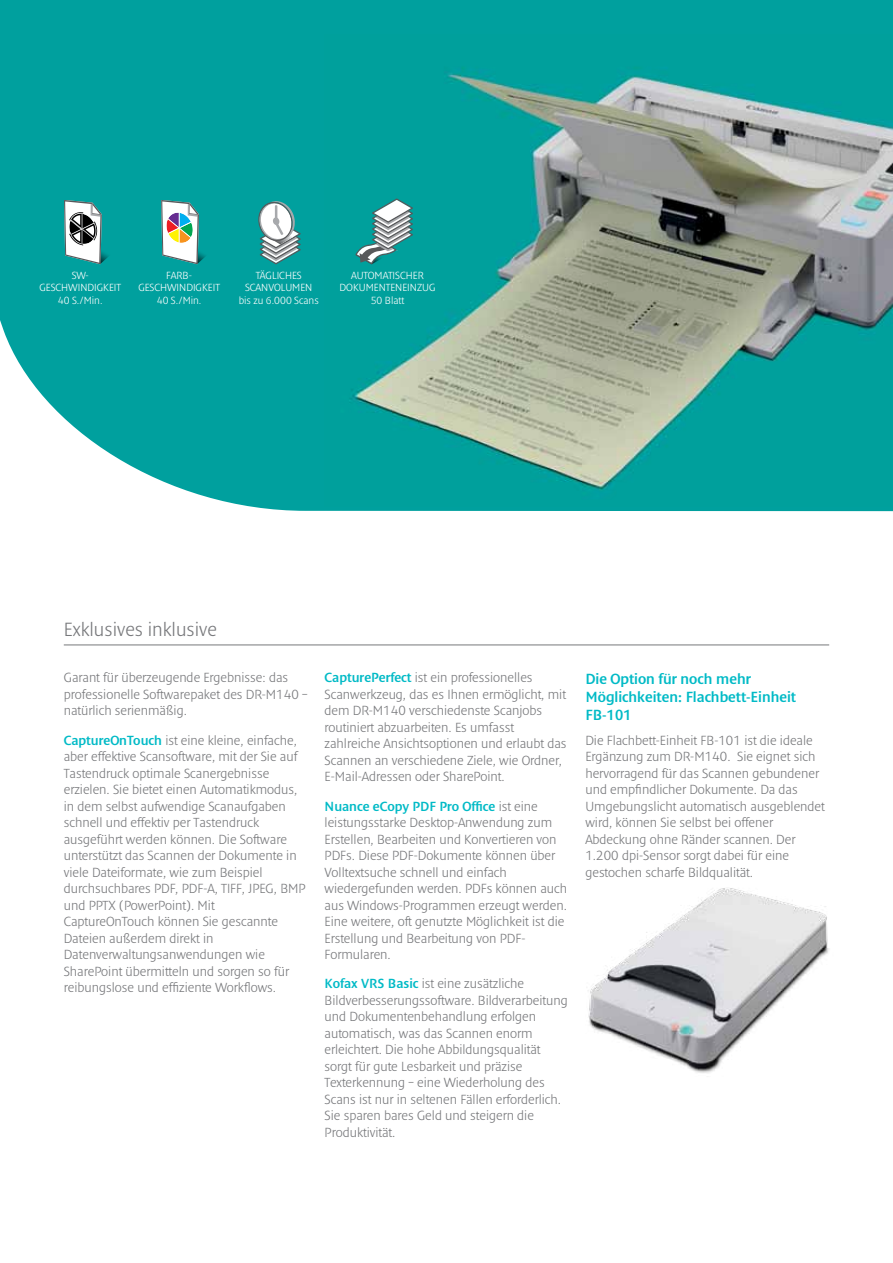
<style>
.page{position:relative;width:893px;height:1263px;background:#fff}
.page>*{position:absolute;margin:0;border:0;box-sizing:border-box;transform-origin:0 0}
.t1{font:300 19.5px "Denda New";color:#77787b}
.t2{font:600 15px/18px "Denda New";color:#00bac6}
.t3{font:300 13.5px/16.5px "Denda New";color:#77787b}
.t4{font:300 10.5px/12.3px "Denda New";color:#fff}
.s1{font-weight:600;color:#00bac6}
</style>
<div class="page">
<img style="left:588px;top:888px;width:241px;height:185px">
<svg style="left:0;top:0;width:893px;height:511px;background:#16a8a6"></svg>
<hr style="left:64px;top:644px;width:765px;height:1px;background:#77787b">
<img style="left:325px;top:34px;width:568px;height:472px">
<svg style="left:161px;top:200px;width:52px;height:64px"></svg>
<svg style="left:257px;top:199px;width:44px;height:65px"></svg>
<svg style="left:355px;top:198px;width:58px;height:66px"></svg>
<svg style="left:64px;top:200px;width:52px;height:64px"></svg>
<p class="t4" style="left:72px;top:269px;width:19px">SW-</p>
<p class="t4" style="left:39px;top:282px;width:13px">Geschwindigkeit</p>
<p class="t4" style="left:58px;top:294px;width:46px">40 S./Min.</p>
<p class="t4" style="left:166px;top:269px;width:27px">Farb -</p>
<p class="t4" style="left:138px;top:282px;width:7px">geschwindigkeit</p>
<p class="t4" style="left:157px;top:294px;width:46px">40 S./Min.</p>
<p class="t4" style="left:256px;top:269px;width:16px">Tägliches</p>
<p class="t4" style="left:245px;top:282px;width:12px">Scanvolumen</p>
<p class="t4" style="left:239px;top:294px;width:82px">bis zu 6.000 Scans</p>
<p class="t4" style="left:340px;top:269px;width:24px;text-indent:12px">Automatischer<br>Dokumenteneinzug</p>
<p class="t4" style="left:371px;top:294px;width:35px">50 Blatt</p>
<h1 class="t1" style="left:64px;top:619px;width:155px">Exklusives inklusive</h1>
<p class="t3" style="left:64px;top:670px;width:245px">Garant für überzeugende Ergebnisse: das professionelle Softwarepaket des DR-M140 – natürlich serienmäßig.</p>
<p class="t3" style="left:64px;top:732px;width:243px"><span class="s1">CaptureOnTouch</span> ist eine kleine, einfache, aber effektive Scansoftware, mit der Sie auf Tastendruck optimale Scanergebnisse erzielen. Sie bietet einen Automatikmodus, in dem selbst aufwendige Scanaufgaben schnell und effektiv per Tastendruck ausgeführt werden können. Die Software unterstützt das Scannen der Dokumente in viele Dateiformate, wie zum Beispiel durchsuchbares PDF, PDF-A, TIFF, JPEG, BMP und PPTX (PowerPoint). Mit CaptureOnTouch können Sie gescannte Dateien außerdem direkt in Datenverwaltungsanwendungen wie SharePoint übermitteln und sorgen so für reibungslose und effiziente Workflows.</p>
<p class="t3" style="left:325px;top:670px;width:243px"><span class="s1">CapturePerfect</span> ist ein professionelles Scanwerkzeug, das es Ihnen ermöglicht, mit dem DR-M140 verschiedenste Scanjobs routiniert abzuarbeiten. Es umfasst zahlreiche Ansichtsoptionen und erlaubt das Scannen an verschiedene Ziele, wie Ordner, E-Mail-Adressen oder SharePoint.</p>
<p class="t3" style="left:325px;top:798px;width:244px"><span class="s1">Nuance eCopy PDF Pro Office</span> ist eine leistungsstarke Desktop-Anwendung zum Erstellen, Bearbeiten und Konvertieren von PDFs. Diese PDF-Dokumente können über Volltextsuche schnell und einfach wiedergefunden werden. PDFs können auch aus Windows-Programmen erzeugt werden.<br>Eine weitere, oft genutzte Möglichkeit ist die Erstellung und Bearbeitung von PDF-Formularen.</p>
<p class="t3" style="left:325px;top:975px;width:245px"><span class="s1">Kofax VRS Basic</span> ist eine zusätzliche Bildverbesserungssoftware. Bildverarbeitung und Dokumentenbehandlung erfolgen automatisch, was das Scannen enorm erleichtert. Die hohe Abbildungsqualität sorgt für gute Lesbarkeit und präzise Texterkennung – eine Wiederholung des Scans ist nur in seltenen Fällen erforderlich.<br>Sie sparen bares Geld und steigern die Produktivität.</p>
<p class="t2" style="left:585px;top:670px;width:212px">Die Option für noch mehr<br>Möglichkeiten: Flachbett-Einheit<br>FB-101</p>
<p class="t3" style="left:585px;top:732px;width:241px">Die Flachbett-Einheit FB-101 ist die ideale Ergänzung zum DR-M140. Sie eignet sich hervorragend für das Scannen gebundener und empfindlicher Dokumente. Da das Umgebungslicht automatisch ausgeblendet wird, können Sie selbst bei offener Abdeckung ohne Ränder scannen. Der 1.200 dpi-Sensor sorgt dabei für eine gestochen scharfe Bildqualität.</p>
</div>
